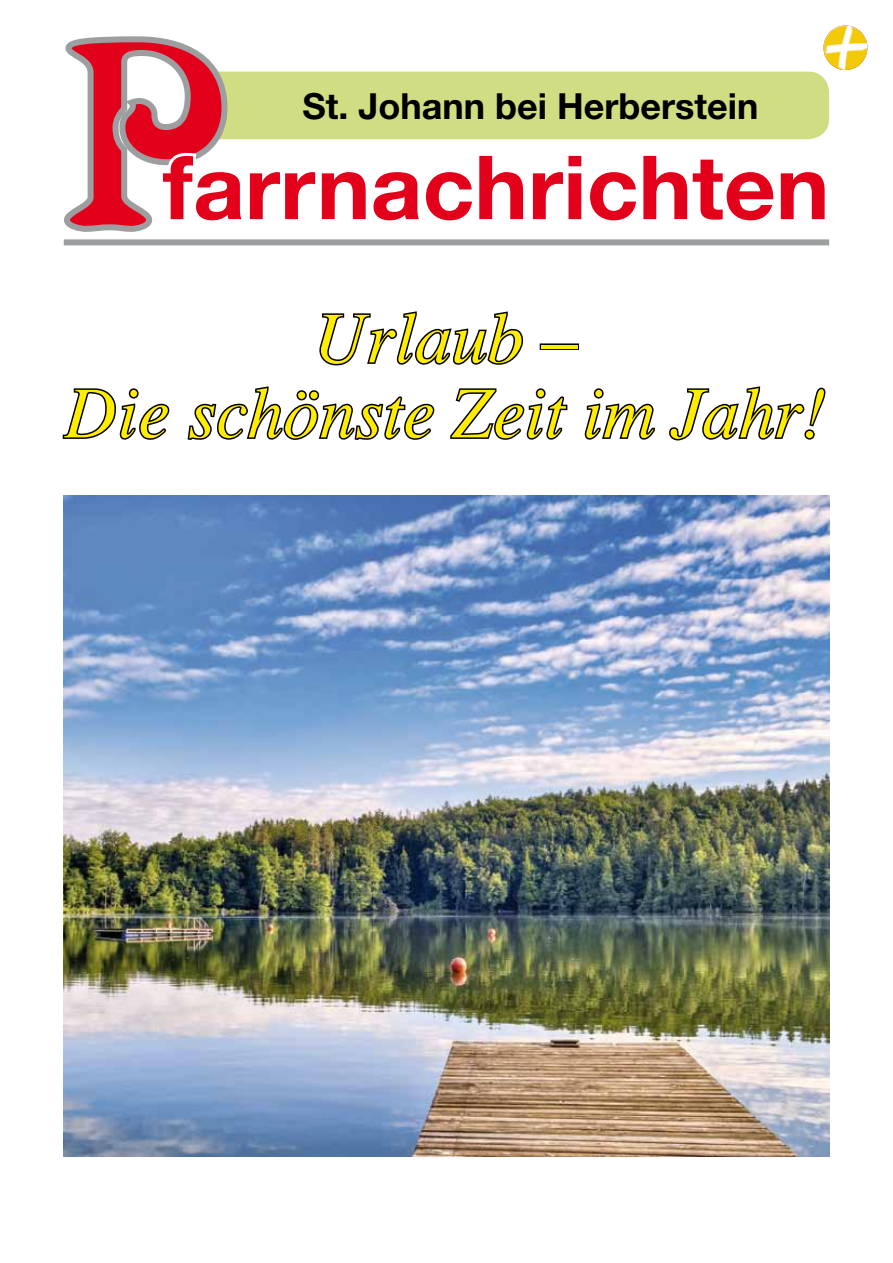
<style>
.page{position:relative;width:893px;height:1263px;background:#fff}
.page>*{position:absolute;margin:0;border:0;box-sizing:border-box;transform-origin:0 0}
.t1{font:700 88.5px "Helvetica Neue";color:#e2001a}
.t2{font:italic 72px/75px "Times";color:#ffed00;text-align:center}
.t3{font:700 36px "Helvetica Neue";color:#000}
</style>
<div class="page">
<div style="left:196px;top:72px;width:633px;height:67px;background:#d1dd82;border-radius:21px"></div>
<img style="left:823px;top:26px;width:44px;height:44px;border-radius:22px">
<svg style="left:64px;top:36px;width:178px;height:196px"></svg>
<div style="left:64px;top:239px;width:765px;height:6px;background:#9c9e9f"></div>
<img style="left:64px;top:496px;width:765px;height:661px">
<svg style="left:319px;top:311px;width:205px;height:55px"></svg>
<div style="left:540px;top:343px;width:39px;height:7px;border:3px solid #000"></div>
<svg style="left:62px;top:388px;width:108px;height:52px"></svg>
<svg style="left:187px;top:386px;width:248px;height:54px"></svg>
<svg style="left:450px;top:388px;width:118px;height:52px"></svg>
<svg style="left:584px;top:388px;width:71px;height:52px"></svg>
<svg style="left:669px;top:386px;width:157px;height:55px"></svg>
<p class="t3" style="left:302px;top:84px;width:458px">St. Johann bei Herberstein</p>
<p class="t1" style="left:163px;top:133px;width:668px">farrnachrichten</p>
<p class="t2" style="left:66px;top:300px;width:762px">Urlaub –<br>Die schönste Zeit im Jahr!</p>
</div>
